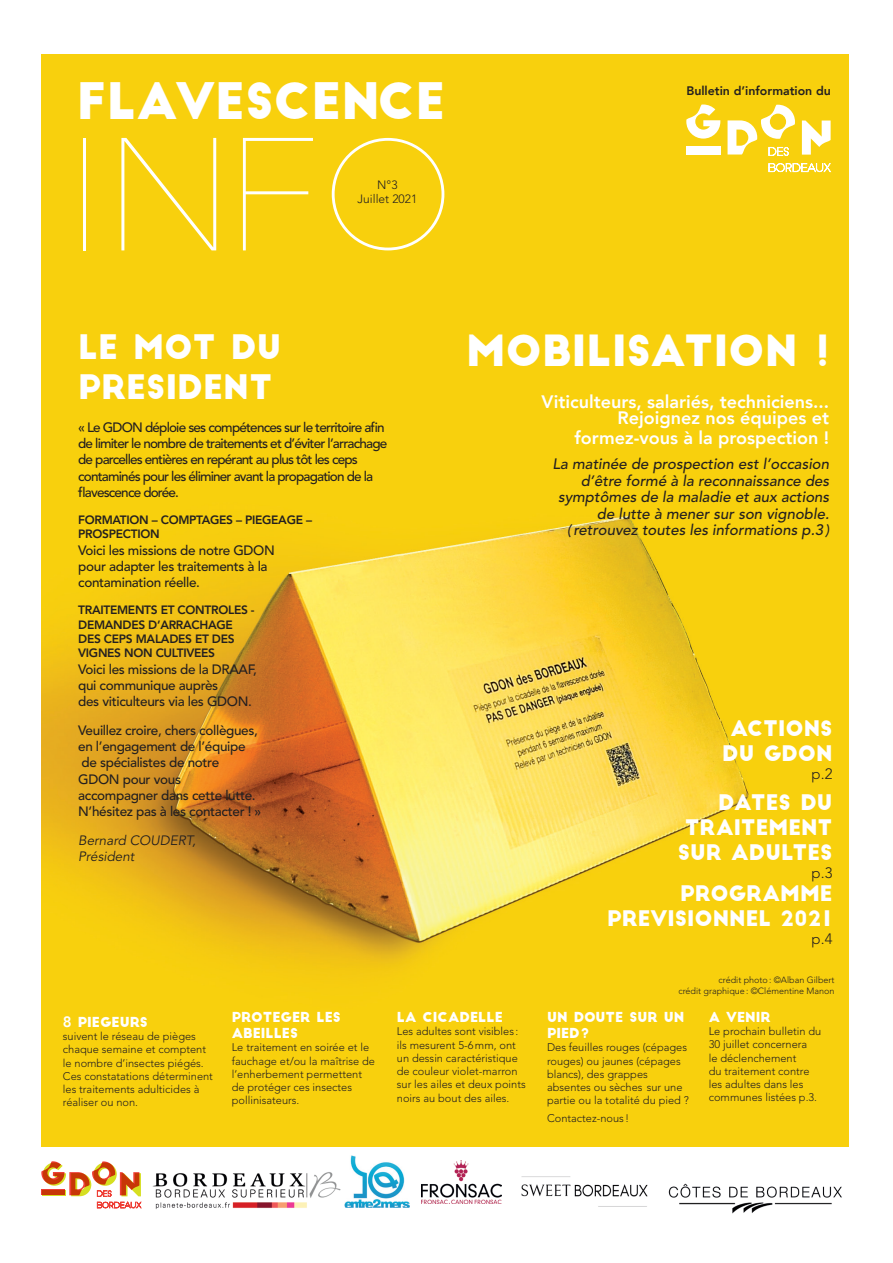
<style>
.page{position:relative;width:893px;height:1263px;background:#fff}
.page>*{position:absolute;margin:0;border:0;box-sizing:border-box;transform-origin:0 0}
.t1{font:150px "Slim Joe";color:#fff}
.t2{font:49.05px "Big John";color:#fff}
.t3{font:42px "Big John";color:#fff}
.t4{font:33px "Big John";color:#fff}
.t5{font:21px/25.2px "Big John";color:#fff;text-align:right}
.t6{font:800 18px "Avenir";color:#fff}
.t7{font:italic 500 15px/16.5px "Avenir LT Std";color:#231f20;text-align:right}
.t8{font:300 15px "Avenir LT Std";color:#231f20}
.t9{font:500 13.5px/16.2px "Avenir LT Std";letter-spacing:-.025em;color:#231f20}
.t10{font:500 13.5px/16.2px "Avenir LT Std";letter-spacing:-.06em;color:#231f20}
.t11{font:13.5px/16.2px "Big John";color:#fff}
.t12{font:italic 13.5px/16.2px "Avenir LT Std";color:#231f20}
.t13{font:800 12.3px "Avenir";color:#231f20}
.t14{font:800 12px/14.4px "Avenir LT Std";letter-spacing:-.025em;color:#231f20}
.t15{font:300 12px "Avenir LT Std";color:#231f20}
.t16{font:300 11.1px/13.2px "Avenir LT Std";color:#231f20}
.t17{font:300 9px/10.8px "Avenir LT Std";color:#231f20;text-align:right}
.s1{font-family:"Avenir";font-weight:800;font-size:15px}
</style>
<div class="page">
<img style="left:41px;top:54px;width:808px;height:1093px">
<svg style="left:768px;top:162px;width:63px;height:10px"></svg>
<svg style="left:727px;top:105px;width:68px;height:51px"></svg>
<svg style="left:686px;top:104px;width:34px;height:35px"></svg>
<svg style="left:802px;top:121px;width:29px;height:34px"></svg>
<div style="left:686px;top:146px;width:35px;height:9px;background:#fff"></div>
<img style="left:153px;top:1172px;width:187px;height:37px">
<img style="left:345px;top:1155px;width:65px;height:52px">
<img style="left:421px;top:1161px;width:80px;height:42px">
<img style="left:521px;top:1176px;width:127px;height:31px">
<img style="left:668px;top:1183px;width:174px;height:31px">
<svg style="left:41px;top:1161px;width:100px;height:47px"></svg>
<div style="left:41px;top:1189px;width:24px;height:6px;background:#c73606"></div>
<p class="t2" style="left:77px;top:79px;width:370px">FLAVESCENCE</p>
<p class="t1" style="left:64px;top:111px;width:391px">INFO</p>
<p class="t15" style="left:377px;top:178px;width:22px">N°3</p>
<p class="t15" style="left:358px;top:192px;width:61px">Juillet 2021</p>
<p class="t13" style="left:686px;top:81px;width:146px">Bulletin d’information du</p>
<p class="t4" style="left:78px;top:332px;width:205px">LE MOT DU</p>
<p class="t4" style="left:78px;top:372px;width:196px">PRESIDENT</p>
<p class="t10" style="left:78px;top:420px;width:311px">« Le GDON déploie ses compétences sur le territoire afin de limiter le nombre de traitements et d’éviter l’arrachage de parcelles entières en repérant au plus tôt les ceps contaminés pour les éliminer avant la propagation de la flavescence dorée.</p>
<p class="t14" style="left:78px;top:513px;width:235px">FORMATION – COMPTAGES – PIEGEAGE –<br>PROSPECTION</p>
<p class="t9" style="left:78px;top:542px;width:198px">Voici les missions de notre GDON pour adapter les traitements à la contamination réelle.</p>
<p class="t14" style="left:78px;top:603px;width:178px">TRAITEMENTS ET CONTROLES -<br>DEMANDES D’ARRACHAGE<br>DES CEPS MALADES ET DES<br>VIGNES NON CULTIVEES</p>
<p class="t9" style="left:78px;top:661px;width:180px">Voici les missions de la DRAAF, qui communique auprès<br>des viticulteurs via les GDON.</p>
<p class="t9" style="left:78px;top:722px;width:185px">Veuillez croire, chers collègues, en l’engagement de l’équipe de spécialistes de notre<br>GDON pour vous accompagner dans cette lutte.<br>N’hésitez pas à les contacter ! »</p>
<p class="t12" style="left:78px;top:832px;width:119px">Bernard COUDERT,<br>Président</p>
<p class="t3" style="left:466px;top:332px;width:365px">MOBILISATION !</p>
<p class="t6" style="left:542px;top:388px;width:289px">Viticulteurs, salariés, techniciens...</p>
<p class="t6" style="left:618px;top:404px;width:213px">Rejoignez nos équipes et</p>
<p class="t6" style="left:575px;top:424px;width:256px">formez-vous à la prospection !</p>
<p class="t7" style="left:552px;top:456px;width:278px">La matinée de prospection est l’occasion d’être formé à la reconnaissance des symptômes de la maladie et aux actions de lutte à mener sur son vignoble.</p>
<p class="t7" style="left:567px;top:522px;width:263px">(retrouvez toutes les informations p.3)</p>
<p class="t5" style="left:722px;top:717px;width:112px;text-align:center">ACTIONS<br>DU GDON</p>
<p class="t8" style="left:812px;top:765px;width:22px">p.2</p>
<p class="t5" style="left:678px;top:790px;width:156px">DATES DU<br>TRAITEMENT<br>SUR ADULTES</p>
<p class="t8" style="left:812px;top:864px;width:22px">p.3</p>
<p class="t5" style="left:607px;top:881px;width:227px">PROGRAMME<br>PREVISIONNEL 2021</p>
<p class="t8" style="left:812px;top:930px;width:22px">p.4</p>
<p class="t17" style="left:678px;top:974px;width:158px">crédit photo: ©Alban Gilbert<br>crédit graphique: ©Clémentine Manon</p>
<p class="t11" style="left:63px;top:1014px;width:87px"><span class="s1">8</span> PIEGEURS</p>
<p class="t16" style="left:63px;top:1030px;width:152px">suivent le réseau de pièges chaque semaine et comptent le nombre d’insectes piégés.<br>Ces constatations déterminent les traitements adulticides à réaliser ou non.</p>
<p class="t11" style="left:232px;top:1009px;width:111px">PROTEGER LES<br>ABEILLES</p>
<p class="t16" style="left:232px;top:1041px;width:145px">Le traitement en soirée et le fauchage et/ou la maîtrise de l’enherbement permettent de protéger ces insectes pollinisateurs.</p>
<p class="t11" style="left:397px;top:1009px;width:107px">LA CICADELLE</p>
<p class="t16" style="left:397px;top:1025px;width:130px">Les adultes sont visibles : ils mesurent 5-6mm, ont un dessin caractéristique de couleur violet-marron sur les ailes et deux points noirs au bout des ailes.</p>
<p class="t11" style="left:547px;top:1009px;width:139px">UN DOUTE SUR UN<br>PIED?</p>
<p class="t16" style="left:547px;top:1041px;width:143px">Des feuilles rouges (cépages rouges) ou jaunes (cépages blancs), des grappes absentes ou sèches sur une partie ou la totalité du pied ?</p>
<p class="t16" style="left:547px;top:1112px;width:84px">Contactez-nous !</p>
<p class="t11" style="left:709px;top:1009px;width:64px">A VENIR</p>
<p class="t16" style="left:709px;top:1025px;width:114px">Le prochain bulletin du<br>30 juillet concernera<br>le déclenchement<br>du traitement contre les adultes dans les communes listées p.3.</p>
</div>
